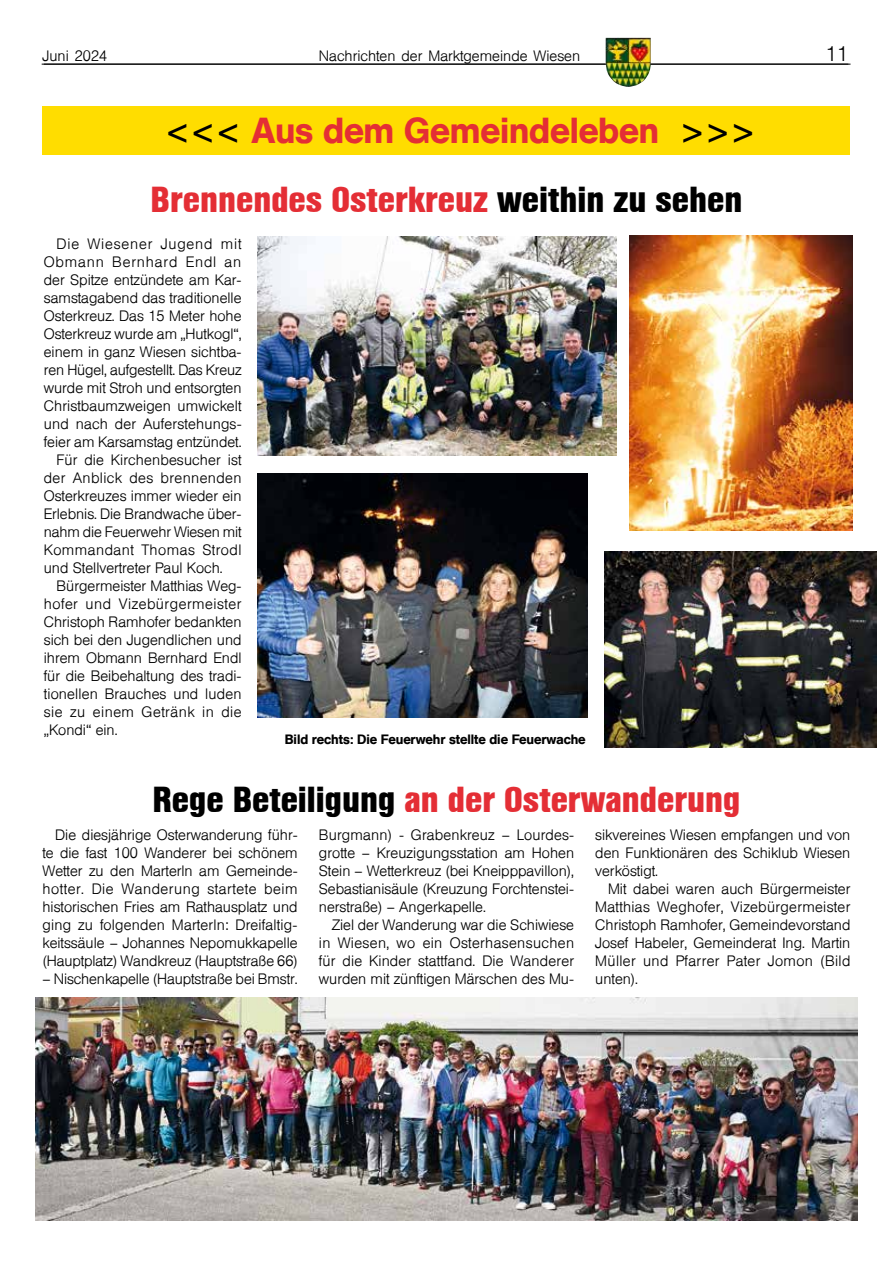
<style>
.page{position:relative;width:893px;height:1263px;background:#fff}
.page>*{position:absolute;margin:0;border:0;box-sizing:border-box;transform-origin:0 0}
.t1{font:700 36px "Helvetica Condensed BQ";color:#e42e35}
.t2{font:500 36px "Helvetica BQ";color:#e42e35}
.t3{font:300 21px "Helvetica BQ";color:#000}
.t4{font:300 15px/18px "Helvetica BQ";color:#000;text-align:justify}
.t5{font:300 15px "Helvetica BQ";letter-spacing:.03em;color:#000}
.t6{font:300 15px "Helvetica BQ";letter-spacing:.055em;color:#000}
.t7{font:300 15px "Helvetica BQ";letter-spacing:.035em;color:#000}
.t8{font:300 15px "Helvetica BQ";letter-spacing:.025em;color:#000}
.t9{font:500 13.5px "Helvetica BQ";color:#000}
.s1{font-size:27px;color:#000}
.s2{color:#000}
</style>
<div class="page">
<hr style="left:44px;top:64px;width:806px;height:1px;background:#000">
<hr style="left:42px;top:64px;width:806px;height:1px;background:#000">
<img style="left:606px;top:38px;width:45px;height:49px">
<div style="left:42px;top:106px;width:808px;height:49px;background:#fd0"></div>
<img style="left:35px;top:997px;width:823px;height:223px">
<img style="left:257px;top:236px;width:360px;height:219px">
<img style="left:629px;top:235px;width:223px;height:296px">
<img style="left:257px;top:473px;width:331px;height:244px">
<img style="left:605px;top:552px;width:271px;height:195px">
<p class="t4" style="left:43px;top:48px;width:66px">Juni 2024</p>
<p class="t4" style="left:319px;top:48px;width:263px">Nachrichten der Marktgemeinde Wiesen</p>
<h2 class="t3" style="left:826px;top:42px;width:24px">11</h2>
<h1 class="t2" style="left:168px;top:109px;width:585px"><span class="s1">&lt; &lt; &lt;</span> Aus dem Gemeindeleben <span class="s1">&gt; &gt; &gt;</span></h1>
<h1 class="t1" style="left:151px;top:179px;width:593px">Brennendes Osterkreuz <span class="s2">weithin zu sehen</span></h1>
<p class="t6" style="left:57px;top:235px;width:187px">Die Wiesener Jugend mit</p>
<p class="t6" style="left:44px;top:253px;width:199px">Obmann Bernhard Endl an</p>
<p class="t4" style="left:44px;top:271px;width:199px">der Spitze entzündete am Kar-</p>
<p class="t4" style="left:44px;top:289px;width:199px">samstagabend das traditionelle</p>
<p class="t4" style="left:44px;top:307px;width:199px">Osterkreuz. Das 15 Meter hohe</p>
<p class="t4" style="left:44px;top:325px;width:199px">Osterkreuz wurde am „Hutkogl“,</p>
<p class="t4" style="left:44px;top:343px;width:199px">einem in ganz Wiesen sichtba-</p>
<p class="t4" style="left:44px;top:361px;width:199px">ren Hügel, aufgestellt. Das Kreuz</p>
<p class="t4" style="left:44px;top:379px;width:199px">wurde mit Stroh und entsorgten</p>
<p class="t4" style="left:44px;top:397px;width:199px">Christbaumzweigen umwickelt</p>
<p class="t4" style="left:44px;top:415px;width:199px">und nach der Auferstehungs-</p>
<p class="t4" style="left:44px;top:433px;width:199px">feier am Karsamstag entzündet.</p>
<p class="t4" style="left:57px;top:451px;width:186px">Für die Kirchenbesucher ist</p>
<p class="t8" style="left:44px;top:469px;width:199px">der Anblick des brennenden</p>
<p class="t4" style="left:44px;top:487px;width:199px">Osterkreuzes immer wieder ein</p>
<p class="t4" style="left:44px;top:505px;width:199px">Erlebnis. Die Brandwache über-</p>
<p class="t4" style="left:44px;top:523px;width:199px">nahm die Feuerwehr Wiesen mit</p>
<p class="t5" style="left:44px;top:541px;width:199px">Kommandant Thomas Strodl</p>
<p class="t4" style="left:44px;top:559px;width:180px">und Stellvertreter Paul Koch.</p>
<p class="t4" style="left:57px;top:577px;width:186px">Bürgermeister Matthias Weg-</p>
<p class="t7" style="left:44px;top:595px;width:199px">hofer und Vizebürgermeister</p>
<p class="t4" style="left:44px;top:613px;width:199px">Christoph Ramhofer bedankten</p>
<p class="t4" style="left:44px;top:631px;width:199px">sich bei den Jugendlichen und</p>
<p class="t4" style="left:44px;top:649px;width:199px">ihrem Obmann Bernhard Endl</p>
<p class="t4" style="left:44px;top:667px;width:199px">für die Beibehaltung des tradi-</p>
<p class="t4" style="left:44px;top:685px;width:199px">tionellen Brauches und luden</p>
<p class="t5" style="left:44px;top:703px;width:199px">sie zu einem Getränk in die</p>
<p class="t4" style="left:44px;top:721px;width:75px">„Kondi“ ein.</p>
<p class="t9" style="left:285px;top:731px;width:302px">Bild rechts: Die Feuerwehr stellte die Feuerwache</p>
<h1 class="t1" style="left:152px;top:779px;width:589px"><span class="s2">Rege Beteiligung</span> an der Osterwanderung</h1>
<p class="t4" style="left:43px;top:826px;width:257px;text-indent:13px">Die diesjährige Osterwanderung führ&shy;te die fast 100 Wanderer bei schönem Wetter zu den Marterln am Gemeinde&shy;hotter. Die Wanderung startete beim historischen Fries am Rathausplatz und ging zu folgenden Marterln: Dreifaltig&shy;keitssäule – Johannes Nepomukkapelle (Hauptplatz) Wandkreuz (Hauptstraße 66)</p>
<p class="t4" style="left:43px;top:970px;width:256px">– Nischenkapelle (Hauptstraße bei Bmstr.</p>
<p class="t4" style="left:319px;top:826px;width:257px">Burgmann) - Grabenkreuz – Lourdes&shy;grotte – Kreuzigungsstation am Hohen Stein – Wetterkreuz (bei Kneipppavillon), Sebastianisäule (Kreuzung Forchtenstei&shy;nerstraße) – Angerkapelle.</p>
<p class="t4" style="left:319px;top:916px;width:257px;text-indent:13px">Ziel der Wanderung war die Schiwiese in Wiesen, wo ein Osterhasensuchen für die Kinder stattfand. Die Wanderer wurden mit zünftigen Märschen des Mu-</p>
<p class="t4" style="left:595px;top:826px;width:257px">sikvereines Wiesen empfangen und von den Funktionären des Schiklub Wiesen verköstigt.</p>
<p class="t4" style="left:595px;top:880px;width:257px;text-indent:13px">Mit dabei waren auch Bürgermeister Matthias Weghofer, Vizebürgermeister Christoph Ramhofer, Gemeindevorstand Josef Habeler, Gemeinderat Ing. Martin Müller und Pfarrer Pater Jomon (Bild unten).</p>
</div>
